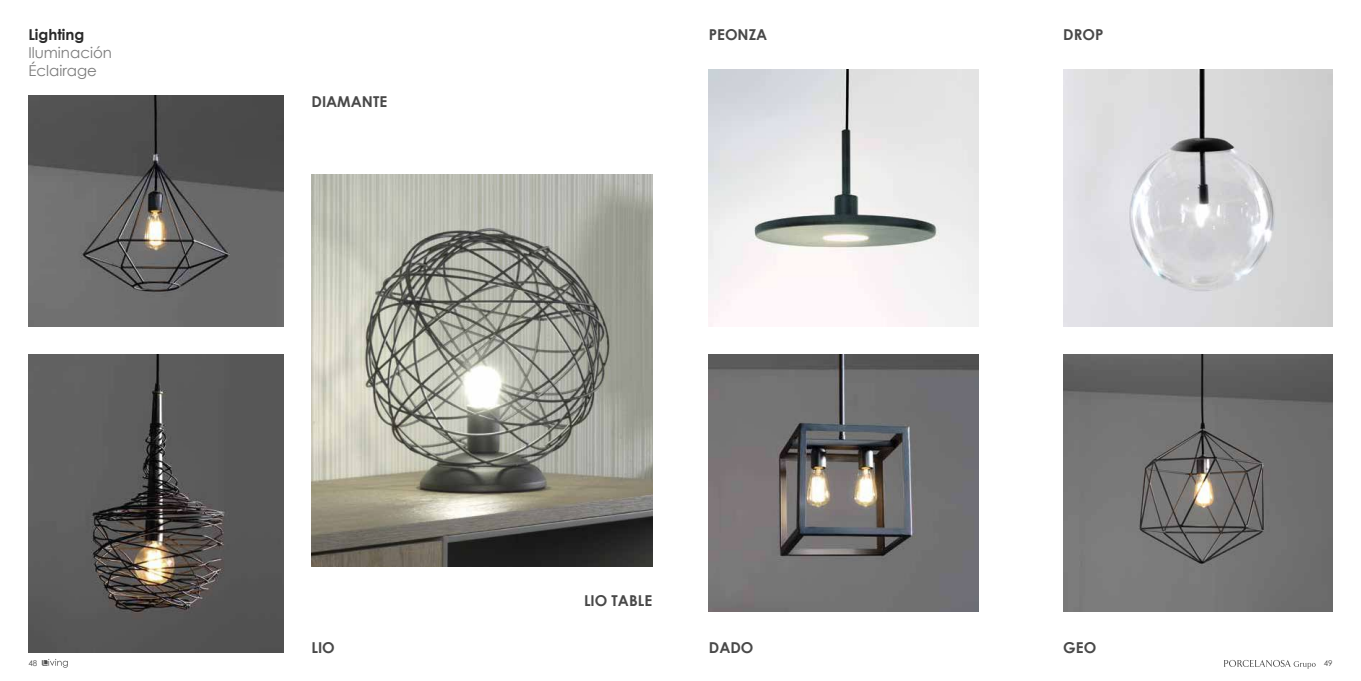
<style>
.page{position:relative;width:1361px;height:681px;background:#fff}
.page>*{position:absolute;margin:0;border:0;box-sizing:border-box;transform-origin:0 0}
.t1{font:700 15px "Century Gothic";color:#484848}
.t2{font:15px/18px "Century Gothic";color:#7c7c7c}
.t3{font:700 15px "Century Gothic";color:#292929}
.t4{font:8px "Century Gothic";color:#484848}
</style>
<div class="page">
<svg style="left:42px;top:659px;width:26px;height:8px"></svg>
<svg style="left:1224px;top:659px;width:91px;height:9px"></svg>
<img style="left:1063px;top:354px;width:269px;height:257px">
<img style="left:29px;top:354px;width:254px;height:298px">
<img style="left:29px;top:96px;width:254px;height:230px">
<img style="left:709px;top:354px;width:269px;height:257px">
<img style="left:1063px;top:69px;width:269px;height:257px">
<img style="left:709px;top:69px;width:269px;height:257px">
<img style="left:312px;top:175px;width:340px;height:391px">
<p class="t3" style="left:28px;top:25px;width:58px">Lighting</p>
<p class="t1" style="left:709px;top:25px;width:60px">PEONZA</p>
<p class="t1" style="left:1063px;top:25px;width:42px">DROP</p>
<p class="t2" style="left:28px;top:43px;width:85px">Iluminación<br>Éclairage</p>
<p class="t1" style="left:311px;top:92px;width:77px">DIAMANTE</p>
<p class="t1" style="left:584px;top:591px;width:70px">LIO TABLE</p>
<p class="t4" style="left:28px;top:658px;width:10px">48</p>
<p class="t1" style="left:311px;top:637px;width:25px">LIO</p>
<p class="t1" style="left:709px;top:637px;width:46px">DADO</p>
<p class="t1" style="left:1063px;top:637px;width:34px">GEO</p>
<p class="t4" style="left:1323px;top:658px;width:10px">49</p>
</div>
